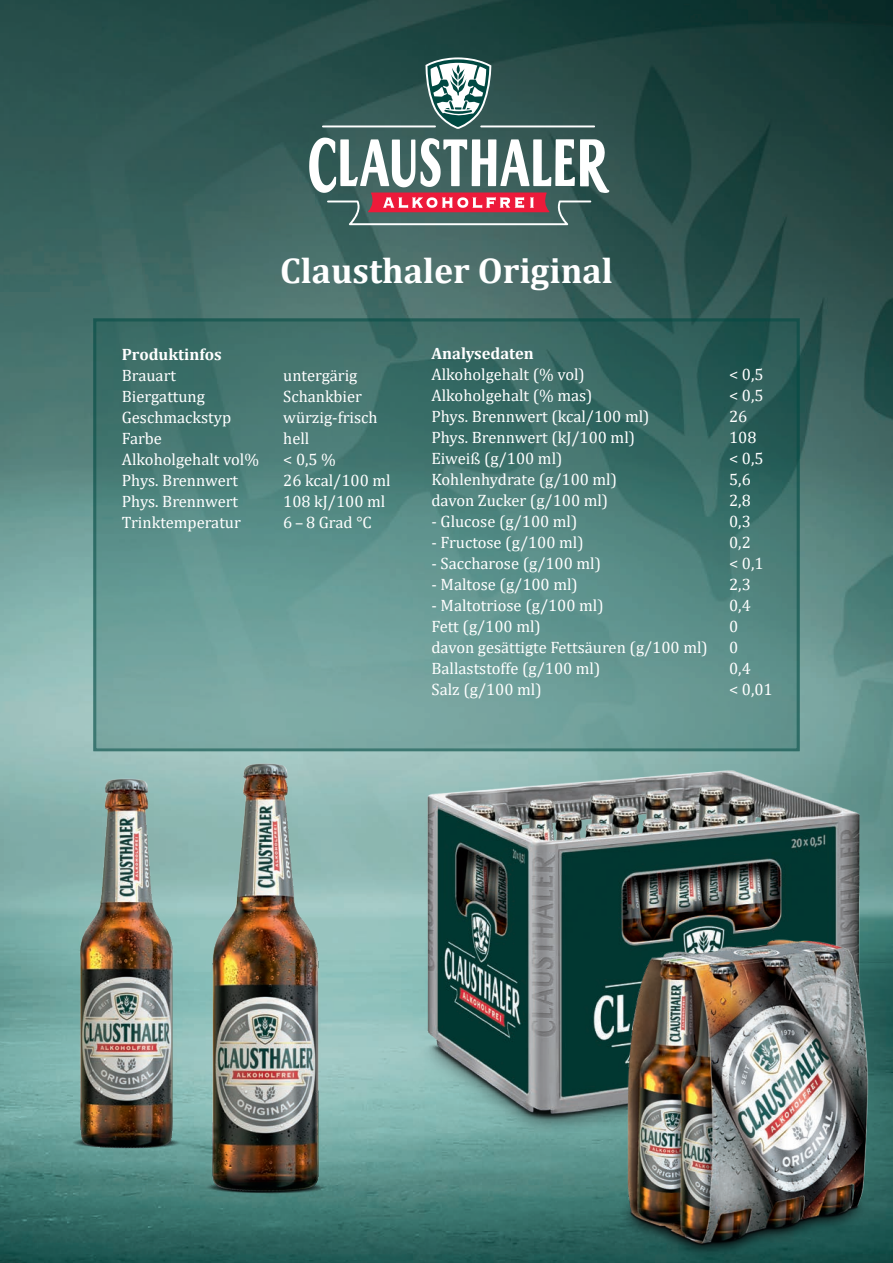
<style>
.page{position:relative;width:893px;height:1263px;background:#fff}
.page>*{position:absolute;margin:0;border:0;box-sizing:border-box;transform-origin:0 0}
.t1{font:700 36px "Cambria";color:#fff}
.t2{font:16.5px "Cambria";color:#fff}
.t3{font:700 16.5px "Cambria";color:#fff}
</style>
<div class="page">
<img style="left:0;top:0;width:893px;height:1263px">
<svg style="left:97px;top:322px;width:699px;height:425px;background:#52847f"></svg>
<div style="left:93px;top:318px;width:707px;height:433px;border:3px solid #004942"></div>
<img style="left:401px;top:702px;width:470px;height:455px">
<img style="left:175px;top:744px;width:181px;height:519px">
<img style="left:44px;top:753px;width:165px;height:510px">
<img style="left:569px;top:848px;width:324px;height:415px">
<svg style="left:425px;top:57px;width:66px;height:72px"></svg>
<hr style="left:322px;top:125px;width:114px;height:2px;background:#fff">
<hr style="left:480px;top:125px;width:115px;height:2px;background:#fff">
<svg style="left:309px;top:138px;width:300px;height:87px"></svg>
<h1 class="t1" style="left:280px;top:245px;width:334px">Clausthaler Original</h1>
<p class="t3" style="left:122px;top:343px;width:101px">Produktinfos</p>
<p class="t2" style="left:122px;top:365px;width:56px">Brauart</p>
<p class="t2" style="left:283px;top:365px;width:76px">untergärig</p>
<p class="t2" style="left:122px;top:386px;width:85px">Biergattung</p>
<p class="t2" style="left:283px;top:386px;width:80px">Schankbier</p>
<p class="t2" style="left:122px;top:407px;width:111px">Geschmackstyp</p>
<p class="t2" style="left:283px;top:407px;width:96px">würzig-frisch</p>
<p class="t2" style="left:122px;top:428px;width:42px">Farbe</p>
<p class="t2" style="left:283px;top:428px;width:28px">hell</p>
<p class="t2" style="left:122px;top:449px;width:139px">Alkoholgehalt vol%</p>
<p class="t2" style="left:283px;top:449px;width:54px">&lt; 0,5 %</p>
<p class="t2" style="left:122px;top:471px;width:118px">Phys. Brennwert</p>
<p class="t2" style="left:283px;top:471px;width:109px">26 kcal/100 ml</p>
<p class="t2" style="left:122px;top:492px;width:118px">Phys. Brennwert</p>
<p class="t2" style="left:283px;top:492px;width:104px">108 kJ/100 ml</p>
<p class="t2" style="left:122px;top:513px;width:121px">Trinktemperatur</p>
<p class="t2" style="left:283px;top:513px;width:90px">6 – 8 Grad °C</p>
<p class="t3" style="left:431px;top:341px;width:104px">Analysedaten</p>
<p class="t2" style="left:431px;top:364px;width:155px">Alkoholgehalt (% vol)</p>
<p class="t2" style="left:729px;top:364px;width:36px">&lt; 0,5</p>
<p class="t2" style="left:431px;top:385px;width:163px">Alkoholgehalt (% mas)</p>
<p class="t2" style="left:729px;top:385px;width:36px">&lt; 0,5</p>
<p class="t2" style="left:431px;top:406px;width:220px">Phys. Brennwert (kcal/100 ml)</p>
<p class="t2" style="left:729px;top:406px;width:20px">26</p>
<p class="t2" style="left:431px;top:427px;width:205px">Phys. Brennwert (kJ/100 ml)</p>
<p class="t2" style="left:729px;top:427px;width:29px">108</p>
<p class="t2" style="left:431px;top:448px;width:132px">Eiweiß (g/100 ml)</p>
<p class="t2" style="left:729px;top:448px;width:36px">&lt; 0,5</p>
<p class="t2" style="left:431px;top:469px;width:187px">Kohlenhydrate (g/100 ml)</p>
<p class="t2" style="left:729px;top:469px;width:23px">5,6</p>
<p class="t2" style="left:431px;top:490px;width:178px">davon Zucker (g/100 ml)</p>
<p class="t2" style="left:729px;top:490px;width:23px">2,8</p>
<p class="t2" style="left:431px;top:511px;width:147px">- Glucose (g/100 ml)</p>
<p class="t2" style="left:729px;top:511px;width:23px">0,3</p>
<p class="t2" style="left:431px;top:532px;width:154px">- Fructose (g/100 ml)</p>
<p class="t2" style="left:729px;top:532px;width:23px">0,2</p>
<p class="t2" style="left:431px;top:553px;width:171px">- Saccharose (g/100 ml)</p>
<p class="t2" style="left:729px;top:553px;width:36px">&lt; 0,1</p>
<p class="t2" style="left:431px;top:574px;width:148px">- Maltose (g/100 ml)</p>
<p class="t2" style="left:729px;top:574px;width:23px">2,3</p>
<p class="t2" style="left:431px;top:595px;width:174px">- Maltotriose (g/100 ml)</p>
<p class="t2" style="left:729px;top:595px;width:23px">0,4</p>
<p class="t2" style="left:431px;top:616px;width:111px">Fett (g/100 ml)</p>
<p class="t2" style="left:729px;top:616px;width:11px">0</p>
<p class="t2" style="left:431px;top:637px;width:278px">davon gesättigte Fettsäuren (g/100 ml)</p>
<p class="t2" style="left:729px;top:637px;width:11px">0</p>
<p class="t2" style="left:431px;top:658px;width:170px">Ballaststoffe (g/100 ml)</p>
<p class="t2" style="left:729px;top:658px;width:23px">0,4</p>
<p class="t2" style="left:431px;top:679px;width:112px">Salz (g/100 ml)</p>
<p class="t2" style="left:729px;top:679px;width:45px">&lt; 0,01</p>
</div>
